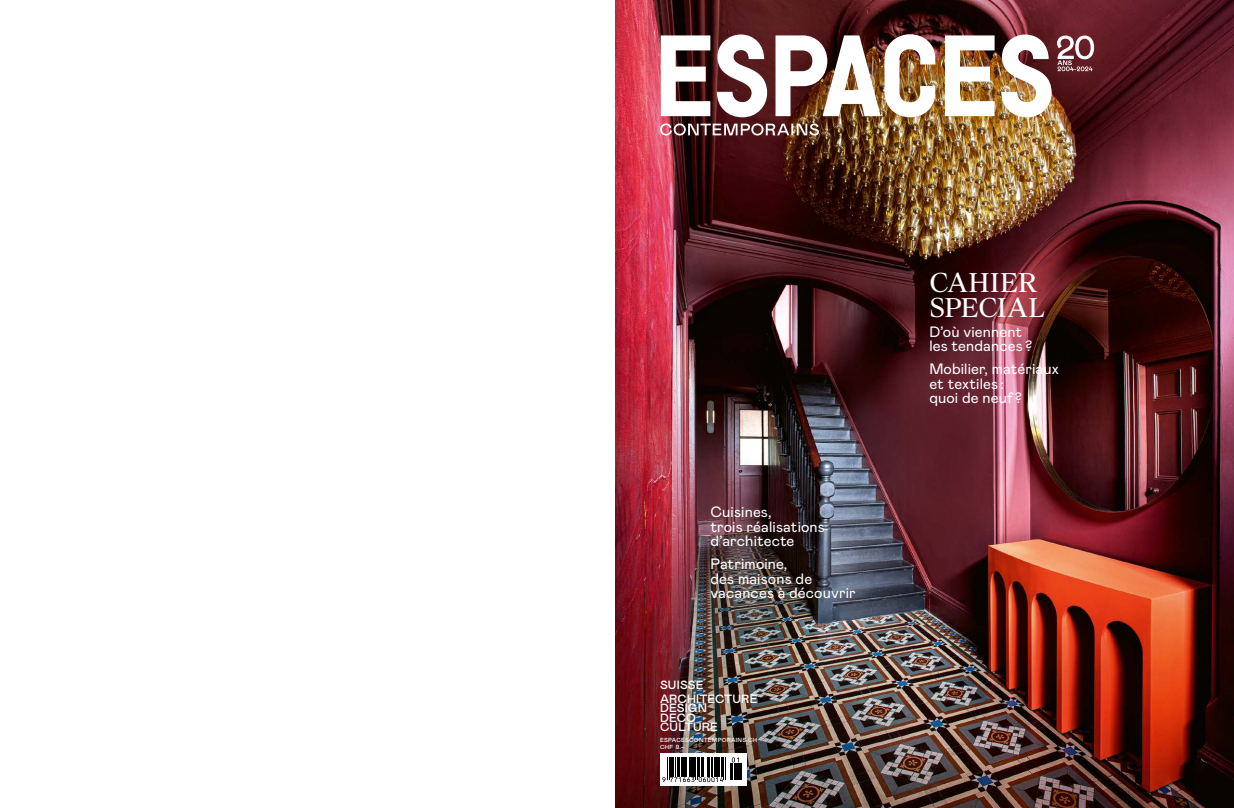
<style>
.page{position:relative;width:1234px;height:808px;background:#fff}
.page>*{position:absolute;margin:0;border:0;box-sizing:border-box;transform-origin:0 0}
.t1{font:26px/25px "Suisse Works";letter-spacing:-.02em;color:#fff}
.t2{font:15px/14.5px "Mabry Pro";letter-spacing:.01em;color:#fff}
.t3{font:500 12px/9.5px "Mabry Pro";letter-spacing:.01em;color:#fff}
.t4{font:500 5.9px/7px "Mabry Pro";letter-spacing:.035em;color:#fff}
</style>
<div class="page">
<img style="left:615px;top:0;width:618px;height:808px">
<svg style="left:660px;top:35px;width:50px;height:81px"></svg>
<svg style="left:716px;top:35px;width:51px;height:82px"></svg>
<img style="left:944px;top:35px;width:50px;height:81px">
<img style="left:775px;top:34px;width:160px;height:83px">
<svg style="left:660px;top:123px;width:158px;height:13px"></svg>
<div style="left:660px;top:753px;width:86px;height:32px;background:#fff"></div>
<svg style="left:662px;top:757px;width:79px;height:25px"></svg>
<img style="left:1001px;top:35px;width:92px;height:82px">
<p class="t2" style="left:710px;top:504px;width:116px">Cuisines,<br>trois réalisations d’architecte</p>
<p class="t2" style="left:710px;top:556px;width:147px">Patrimoine,<br>des maisons de vacances à découvrir</p>
<p class="t3" style="left:660px;top:677px;width:99px;line-height:13.8px">SUISSE<br>ARCHITECTURE</p>
<p class="t3" style="left:660px;top:703px;width:59px">DESIGN<br>DECO<br>CULTURE</p>
<p class="t4" style="left:660px;top:737px;width:99px">ESPACESCONTEMPORAINS.CH<br>CHF 9.–</p>
<h1 class="t1" style="left:929px;top:271px;width:116px">CAHIER<br>SPECIAL</h1>
<p class="t2" style="left:929px;top:324px;width:104px">D’où viennent les tendances ?</p>
<p class="t2" style="left:929px;top:361px;width:131px">Mobilier, matériaux et textiles :<br>quoi de neuf ?</p>
</div>
